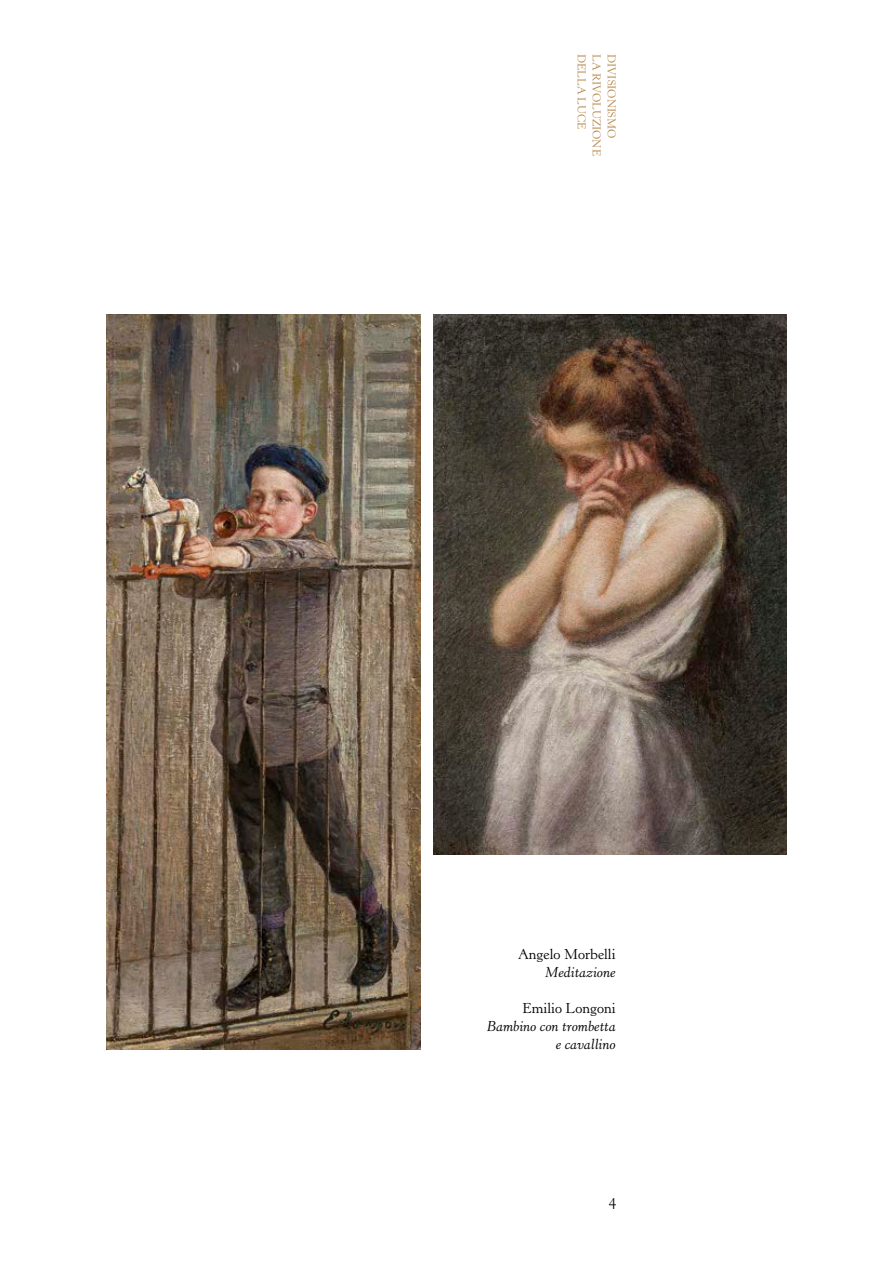
<style>
.page{position:relative;width:893px;height:1263px;background:#fff}
.page>*{position:absolute;margin:0;border:0;box-sizing:border-box;transform-origin:0 0}
.t1{font:16.5px "Horley OSMT";color:#000}
.t2{font:italic 14.25px/18px "Horley OSMT";color:#000;text-align:right}
.t3{font:14.25px "Horley OSMT";color:#000}
.t4{font:11.25px "Horley OSMT";color:#b48447}
</style>
<div class="page">
<img style="left:106px;top:315px;width:314px;height:734px">
<img style="left:434px;top:315px;width:353px;height:539px">
<p class="t4" style="left:588px;top:54px;width:77px;rotate:90deg">DELLA LUCE</p>
<p class="t4" style="left:603px;top:54px;width:103px;rotate:90deg">LA RIVOLUZIONE</p>
<p class="t4" style="left:618px;top:54px;width:85px;rotate:90deg">DIVISIONISMO</p>
<p class="t3" style="left:518px;top:946px;width:99px">Angelo Morbelli</p>
<p class="t2" style="left:545px;top:964px;width:72px">Meditazione</p>
<p class="t3" style="left:522px;top:1000px;width:95px">Emilio Longoni</p>
<p class="t2" style="left:487px;top:1017px;width:130px">Bambino con trombetta e cavallino</p>
<p class="t1" style="left:608px;top:1193px;width:10px">4</p>
</div>
